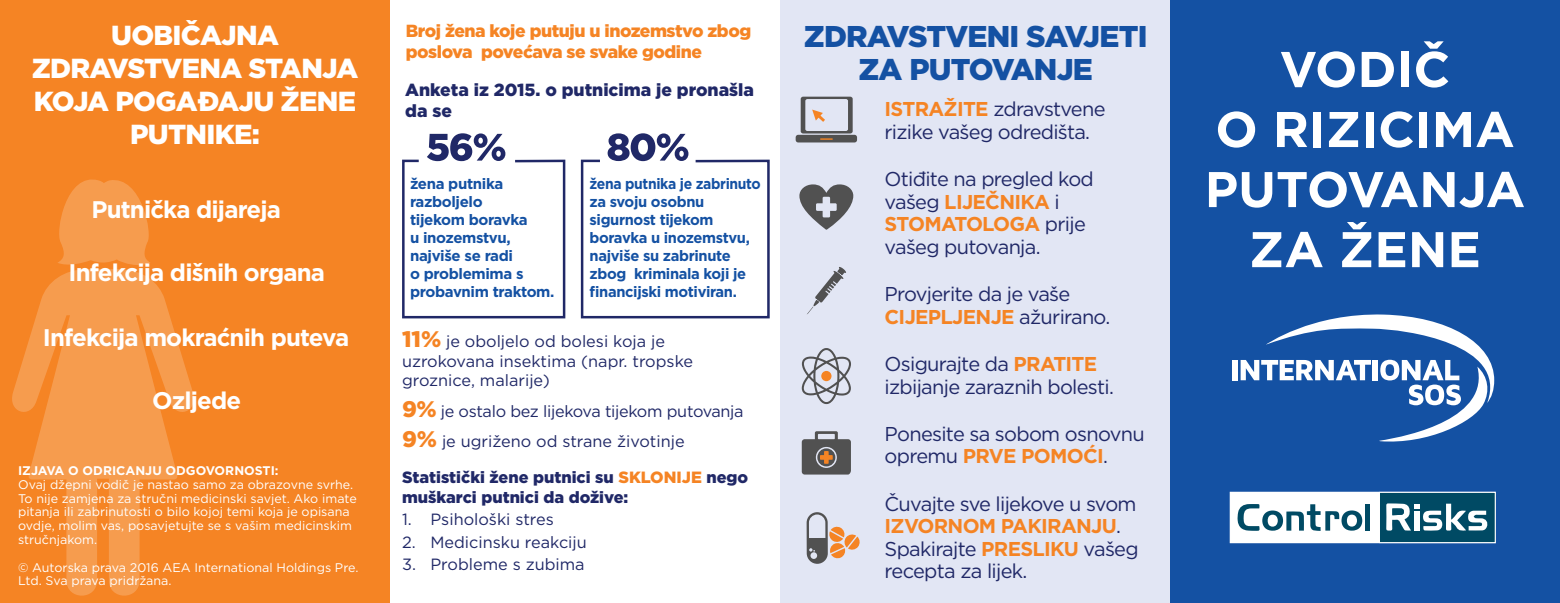
<style>
.page{position:relative;width:1560px;height:603px;background:#fff}
.page>*{position:absolute;margin:0;border:0;box-sizing:border-box;transform-origin:0 0}
.t1{font:700 50px/60px "Gotham";color:#fff;text-align:center}
.t2{font:900 30px/32.5px "Gotham";letter-spacing:-.025em;color:#1451a3;text-align:center}
.t3{font:900 27.5px/33px "Gotham";letter-spacing:-.025em;color:#fff;text-align:center}
.t4{font:700 24px "Gotham";letter-spacing:-.035em;color:#fff}
.t5{font:20px/22.5px "Gotham";letter-spacing:-.035em;color:#202867}
.t6{font:900 17.5px/21px "Gotham";letter-spacing:-.025em;color:#f58424}
.t7{font:900 17.5px/21px "Gotham";color:#202867}
.t8{font:16.25px/19.5px "Gotham";color:#202867}
.t9{font:16.25px/30.5px "Gotham";letter-spacing:-.02em;color:#202867}
.t10{font:900 16.25px/19.5px "Gotham";color:#202867}
.t11{font:700 15px/18px "Gotham";letter-spacing:-.025em;color:#1451a3;scale:.93 1}
.t12{font:700 15px/18px "Gotham";letter-spacing:-.025em;color:#1451a3}
.t13{font:12.5px/13.8px "Gotham";color:#fff}
.t14{font:700 12.5px "Gotham";color:#fff}
.s1{font-weight:900;font-size:22.5px;color:#f58424}
.s2{color:#f58424}
.s3{font-weight:700;color:#f58424}
</style>
<div class="page">
<div style="left:0;top:0;width:390px;height:602px;background:#f58424"></div>
<svg style="left:12px;top:179px;width:182px;height:417px;fill:#f69c4e"></svg>
<div style="left:780px;top:0;width:390px;height:602px;background:#e2e6f4"></div>
<div style="left:1169px;top:0;width:390px;height:602px;background:#1451a3"></div>
<svg style="left:807px;top:267px;width:39px;height:47px"></svg>
<svg style="left:801px;top:431px;width:49px;height:43px"></svg>
<div style="left:800px;top:97px;width:52px;height:36px;background:#515151;border-radius:2px"></div>
<div style="left:805px;top:99px;width:43px;height:32px;background:#e2e6f4;border-radius:2px"></div>
<div style="left:795px;top:135px;width:62px;height:7px;background:#515151;border-radius:3px"></div>
<svg style="left:812px;top:109px;width:13px;height:13px"></svg>
<svg style="left:820px;top:138px;width:12px;height:2px"></svg>
<svg style="left:806px;top:512px;width:54px;height:51px"></svg>
<svg style="left:799px;top:184px;width:54px;height:46px"></svg>
<svg style="left:801px;top:348px;width:50px;height:56px"></svg>
<div style="left:821px;top:371px;width:10px;height:10px;background:#f58424;border-radius:50%"></div>
<svg style="left:402px;top:133px;width:164px;height:186px"></svg>
<svg style="left:580px;top:133px;width:190px;height:186px"></svg>
<div style="left:1231px;top:360px;width:6px;height:20px;background:#fff"></div>
<svg style="left:1240px;top:314px;width:255px;height:128px"></svg>
<div style="left:1229px;top:491px;width:266px;height:52px;background:#fff;border:1px solid #fff"></div>
<div style="left:1378px;top:492px;width:117px;height:50px;background:#004a64;border:1px solid #fff"></div>
<svg style="left:1386px;top:503px;width:102px;height:28px"></svg>
<svg style="left:1237px;top:504px;width:125px;height:26px"></svg>
<div style="left:1365px;top:504px;width:5px;height:26px;background:#004a64"></div>
<h3 class="t3" style="left:32px;top:19px;width:328px">UOBIČAJNA<br>ZDRAVSTVENA STANJA<br>KOJA POGAĐAJU ŽENE<br>PUTNIKE:</h3>
<p class="t4" style="left:91px;top:193px;width:191px">Putnička dijareja</p>
<p class="t4" style="left:68px;top:257px;width:258px">Infekcija dišnih organa</p>
<p class="t4" style="left:43px;top:321px;width:308px">Infekcija mokraćnih puteva</p>
<p class="t4" style="left:152px;top:384px;width:90px">Ozljede</p>
<p class="t14" style="left:18px;top:462px;width:262px">IZJAVA O ODRICANJU ODGOVORNOSTI:</p>
<p class="t13" style="left:18px;top:477px;width:340px">Ovaj džepni vodič je nastao samo za obrazovne svrhe.<br>To nije zamjena za stručni medicinski savjet. Ako imate pitanja ili zabrinutosti o bilo kojoj temi koja je opisana ovdje, molim vas, posavjetujte se s vašim medicinskim stručnjakom.</p>
<p class="t13" style="left:18px;top:559px;width:342px">© Autorska prava 2016 AEA International Holdings Pre.<br>Ltd. Sva prava pridržana.</p>
<p class="t6" style="left:406px;top:20px;width:347px">Broj žena koje putuju u inozemstvo zbog poslova povećava se svake godine</p>
<p class="t7" style="left:405px;top:79px;width:350px">Anketa iz 2015. o putnicima je pronašla da se</p>
<p class="t12" style="left:410px;top:174px;width:146px">žena putnika razboljelo<br>tijekom boravka<br>u inozemstvu, najviše se radi<br>o problemima s probavnim traktom.</p>
<p class="t11" style="left:589px;top:174px;width:185px">žena putnika je zabrinuto za svoju osobnu sigurnost tijekom boravka u inozemstvu, najviše su zabrinute zbog kriminala koji je financijski motiviran.</p>
<p class="t8" style="left:402px;top:331px;width:292px"><span class="s1">11%</span> je oboljelo od bolesi koja je uzrokovana insektima (napr. tropske groznice, malarije)</p>
<p class="t9" style="left:402px;top:395px;width:343px"><span class="s1">9%</span> je ostalo bez lijekova tijekom putovanja<br><span class="s1">9%</span> je ugriženo od strane životinje</p>
<p class="t10" style="left:402px;top:467px;width:347px">Statistički žene putnici su <span class="s2">SKLONIJE</span> nego muškarci putnici da dožive:</p>
<p class="t8" style="left:402px;top:509px;width:153px">1. Psihološki stres</p>
<p class="t8" style="left:402px;top:531px;width:186px">2. Medicinsku reakciju</p>
<p class="t8" style="left:402px;top:554px;width:184px">3. Probleme s zubima</p>
<h2 class="t2" style="left:803px;top:20px;width:345px">ZDRAVSTVENI SAVJETI<br>ZA PUTOVANJE</h2>
<p class="t5" style="left:884px;top:97px;width:222px"><span class="s3">ISTRAŽITE</span> zdravstvene rizike vašeg odredišta.</p>
<p class="t5" style="left:884px;top:167px;width:211px">Otiđite na pregled kod vašeg <span class="s3">LIJEČNIKA</span> i<br><span class="s3">STOMATOLOGA</span> prije vašeg putovanja.</p>
<p class="t5" style="left:884px;top:282px;width:227px">Provjerite da je vaše<br><span class="s3">CIJEPLJENJE</span> ažurirano.</p>
<p class="t5" style="left:884px;top:352px;width:231px">Osigurajte da <span class="s3">PRATITE </span>izbijanje zaraznih bolesti.</p>
<p class="t5" style="left:884px;top:422px;width:261px">Ponesite sa sobom osnovnu opremu <span class="s3">PRVE POMOĆI</span>.</p>
<p class="t5" style="left:884px;top:491px;width:256px">Čuvajte sve lijekove u svom<br><span class="s3">IZVORNOM PAKIRANJU</span>.<br>Spakirajte <span class="s3">PRESLIKU</span> vašeg recepta za lijek.</p>
<h1 class="t1" style="left:1204px;top:39px;width:322px">VODIČ<br>O RIZICIMA<br>PUTOVANJA<br>ZA ŽENE</h1>
</div>
